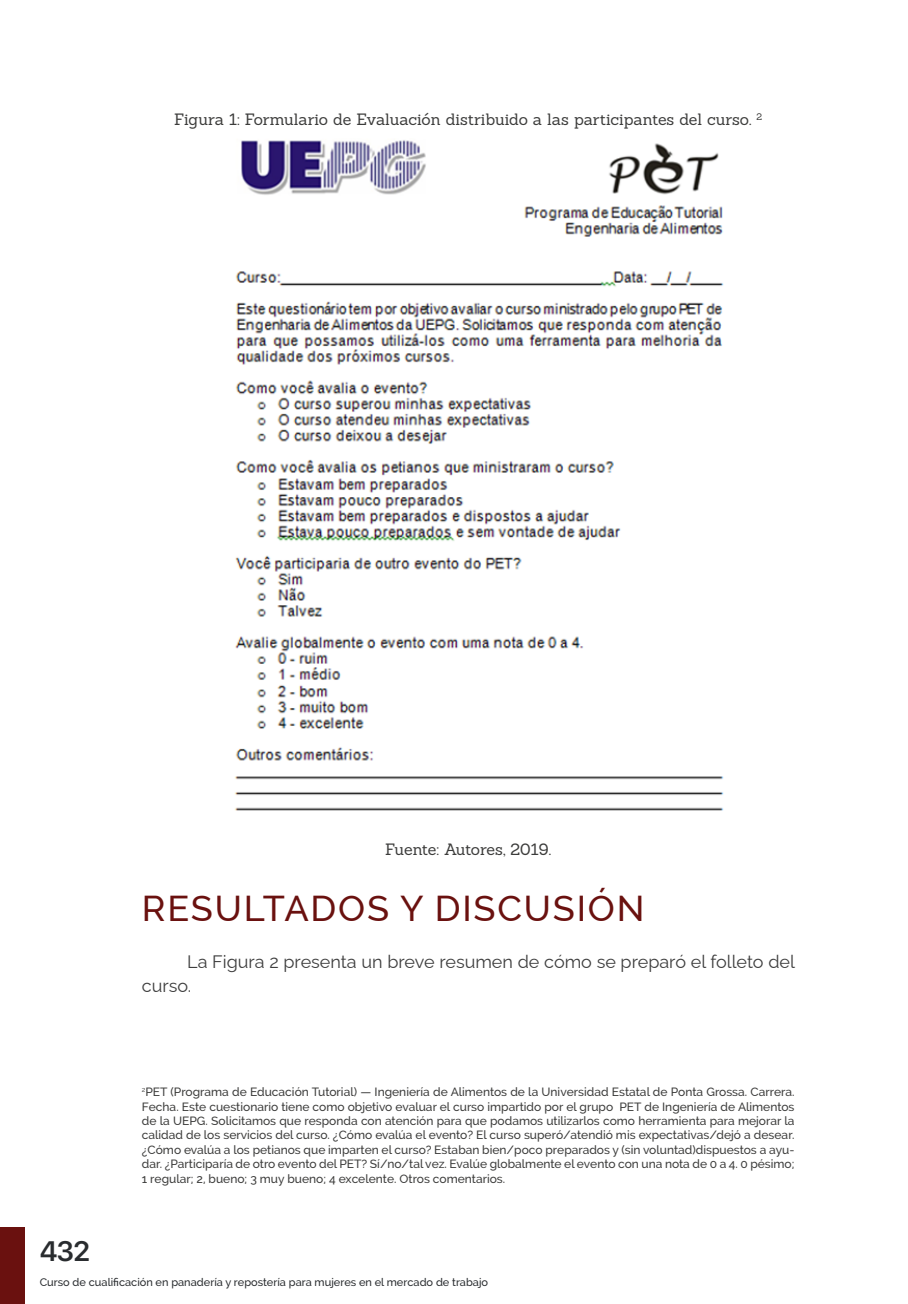
<style>
.page{position:relative;width:908px;height:1304px;background:#fff}
.page>*{position:absolute;margin:0;border:0;box-sizing:border-box;transform-origin:0 0}
.Artigo_-_título{font:500 36px "Raleway";letter-spacing:.05em;color:#6a110f}
.t1{font:600 28px "SF Pro Display";color:#292c2f}
.Artigo_-_parágrafo{font:18px/24px "Raleway";color:#3e3e3e}
.Legenda_-_foto_e_tab{font:16px "Sanchez";letter-spacing:-.005em;color:#3c3c3b}
.Nota_de_rodapé{font:500 12px/14.4px "Raleway";color:#3c3c3b;text-align:justify}
.Nota_de_rodapé-2{font:500 11px "Raleway";color:#292c2f}
</style>
<div class="page">
<div style="left:0;top:1227px;width:24px;height:77px;background:#6a110f"></div>
<img style="left:234px;top:140px;width:490px;height:671px">
<p class="Legenda_-_foto_e_tab" style="left:174px;top:109px;width:589px">Figura 1: Formulario de Evaluación distribuido a las participantes del curso. <sup>2</sup></p>
<p class="Legenda_-_foto_e_tab" style="left:385px;top:839px;width:167px">Fuente: Autores, 2019.</p>
<p class="Artigo_-_título" style="left:142px;top:888px;width:504px">RESULTADOS Y DISCUSIÓN</p>
<p class="Artigo_-_parágrafo" style="left:142px;top:947px;width:654px;text-indent:45px">La Figura 2 presenta un breve resumen de cómo se preparó el folleto del curso.</p>
<h2 class="t1" style="left:40px;top:1231px;width:52px">432</h2>
<p class="Nota_de_rodapé" style="left:142px;top:1085px;width:654px"><sup>2</sup>PET (Programa de Educación Tutorial) — Ingeniería de Alimentos de la Universidad Estatal de Ponta Grossa. Carrera.<br>Fecha. Este cuestionario tiene como objetivo evaluar el curso impartido por el grupo PET de Ingeniería de Alimentos de la UEPG. Solicitamos que responda con atención para que podamos utilizarlos como herramienta para mejorar la calidad de los servicios del curso. ¿Cómo evalúa el evento? El curso superó/atendió mis expectativas/dejó a desear. ¿Cómo evalúa a los petianos que imparten el curso? Estaban bien/poco preparados y (sin voluntad)dispuestos a ayu&shy;dar. ¿Participaría de otro evento del PET? Sí/no/tal vez. Evalúe globalmente el evento con una nota de 0 a 4. 0 pésimo; 1 regular; 2, bueno; 3 muy bueno; 4 excelente. Otros comentarios.</p>
<p class="Nota_de_rodapé-2" style="left:40px;top:1276px;width:449px">Curso de cualificación en panadería y repostería para mujeres en el mercado de trabajo</p>
</div>
